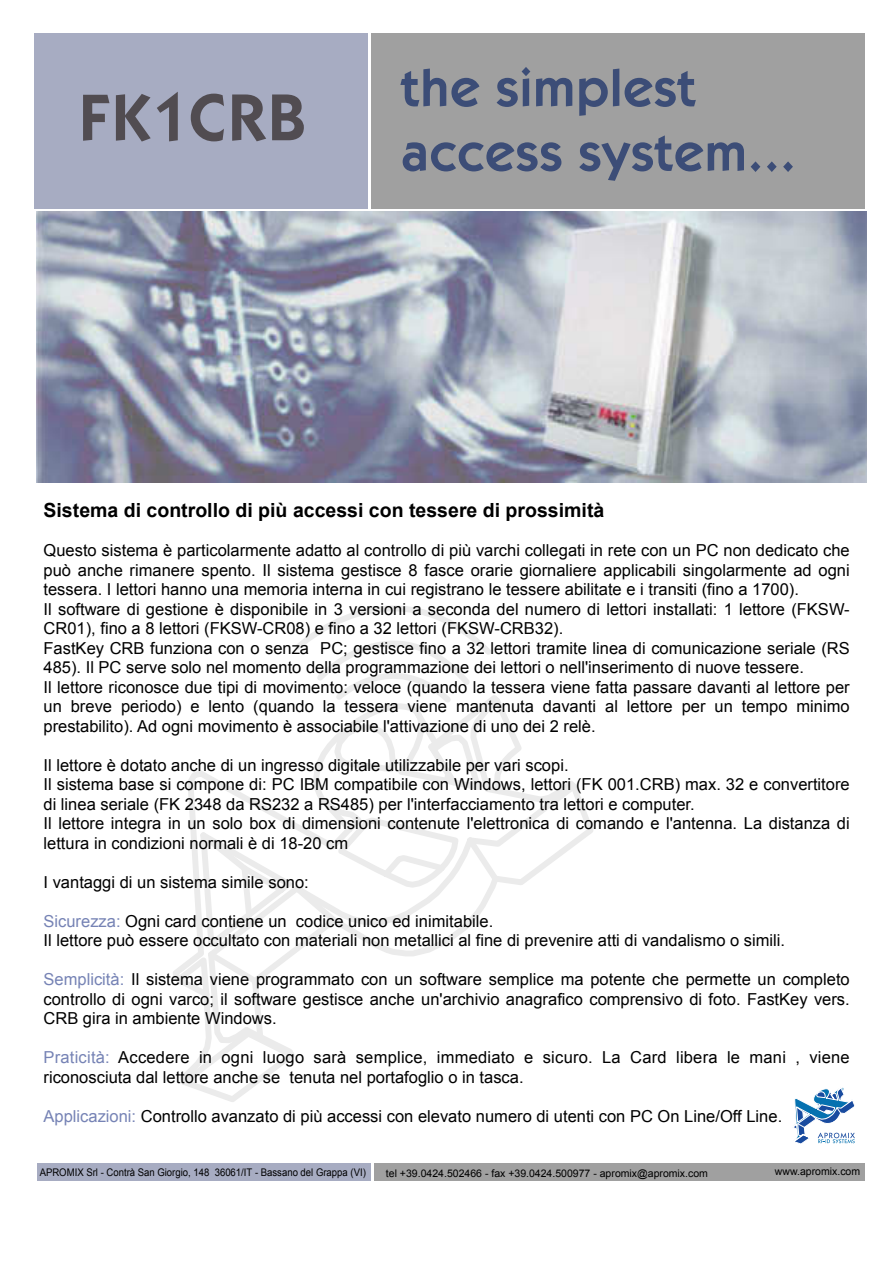
<style>
.page{position:relative;width:894px;height:1263px;background:#fff}
.page>*{position:absolute;margin:0;border:0;box-sizing:border-box;transform-origin:0 0}
.t1{font:700 67.5px "Kabob";color:#514c51}
.t2{font:700 54px/64.5px "Kabob";color:#3c4d77}
.t3{font:700 19.5px "Arial";color:#000}
.t4{font:16.5px/19.5px "Arial";color:#000}
.t5{font:10.5px "Arial";color:#000}
.t6{font:10.5px "Arial";color:#000;scale:.91 1}
.s1{color:#7683b5}
</style>
<div class="page">
<div style="left:374px;top:1164px;width:490px;height:17px;background:#a0a0a0"></div>
<div style="left:38px;top:1163px;width:332px;height:18px;background:#a7acc2"></div>
<svg style="left:173px;top:606px;width:420px;height:496px"></svg>
<svg style="left:794px;top:1087px;width:61px;height:57px"></svg>
<div style="left:34px;top:33px;width:334px;height:175px;background:#a7acc2"></div>
<div style="left:370px;top:33px;width:494px;height:175px;background:#a0a0a0"></div>
<img style="left:36px;top:211px;width:830px;height:272px">
<h1 class="t1" style="left:78px;top:79px;width:230px">FK1CRB</h1>
<h2 class="t2" style="left:400px;top:55px;width:396px">the simplest access system...</h2>
<p class="t3" style="left:44px;top:497px;width:562px">Sistema di controllo di più accessi con tessere di prossimità</p>
<p class="t4" style="left:43px;top:541px;width:807px">Questo sistema è particolarmente adatto al controllo di più varchi collegati in rete con un PC non dedicato che può anche rimanere spento. Il sistema gestisce 8 fasce orarie giornaliere applicabili singolarmente ad ogni tessera. I lettori hanno una memoria interna in cui registrano le tessere abilitate e i transiti (fino a 1700).<br>Il software di gestione è disponibile in 3 versioni a seconda del numero di lettori installati: 1 lettore (FKSW-CR01), fino a 8 lettori (FKSW-CR08) e fino a 32 lettori (FKSW-CRB32).<br>FastKey CRB funziona con o senza PC; gestisce fino a 32 lettori tramite linea di comunicazione seriale (RS 485). Il PC serve solo nel momento della programmazione dei lettori o nell'inserimento di nuove tessere.<br>Il lettore riconosce due tipi di movimento: veloce (quando la tessera viene fatta passare davanti al lettore per un breve periodo) e lento (quando la tessera viene mantenuta davanti al lettore per un tempo minimo prestabilito). Ad ogni movimento è associabile l'attivazione di uno dei 2 relè.</p>
<p class="t4" style="left:43px;top:755px;width:807px">Il lettore è dotato anche di un ingresso digitale utilizzabile per vari scopi.<br>Il sistema base si compone di: PC IBM compatibile con Windows, lettori (FK 001.CRB) max. 32 e convertitore di linea seriale (FK 2348 da RS232 a RS485) per l'interfacciamento tra lettori e computer.<br>Il lettore integra in un solo box di dimensioni contenute l'elettronica di comando e l'antenna. La distanza di lettura in condizioni normali è di 18-20 cm</p>
<p class="t4" style="left:44px;top:872px;width:267px">I vantaggi di un sistema simile sono:</p>
<p class="t4" style="left:44px;top:911px;width:742px"><span class="s1">Sicurezza:</span> Ogni card contiene un codice unico ed inimitabile.<br>Il lettore può essere occultato con materiali non metallici al fine di prevenire atti di vandalismo o simili.</p>
<p class="t4" style="left:44px;top:970px;width:807px;text-align:justify"><span class="s1">Semplicità:</span> Il sistema viene programmato con un software semplice ma potente che permette un completo controllo di ogni varco; il software gestisce anche un'archivio anagrafico comprensivo di foto. FastKey vers.<br>CRB gira in ambiente Windows.</p>
<p class="t4" style="left:44px;top:1048px;width:807px"><span class="s1">Praticità:</span> Accedere in ogni luogo sarà semplice, immediato e sicuro. La Card libera le mani , viene riconosciuta dal lettore anche se tenuta nel portafoglio o in tasca.</p>
<p class="t4" style="left:44px;top:1106px;width:740px"><span class="s1">Applicazioni:</span> Controllo avanzato di più accessi con elevato numero di utenti con PC On Line/Off Line.</p>
<p class="t6" style="left:40px;top:1165px;width:360px">APROMIX Srl - Contrà San Giorgio, 148 36061/IT - Bassano del Grappa (VI)</p>
<p class="t5" style="left:386px;top:1167px;width:323px">tel +39.0424.502466 - fax +39.0424.500977 - apromix@apromix.com</p>
<p class="t5" style="left:774px;top:1165px;width:87px">www.apromix.com</p>
</div>
